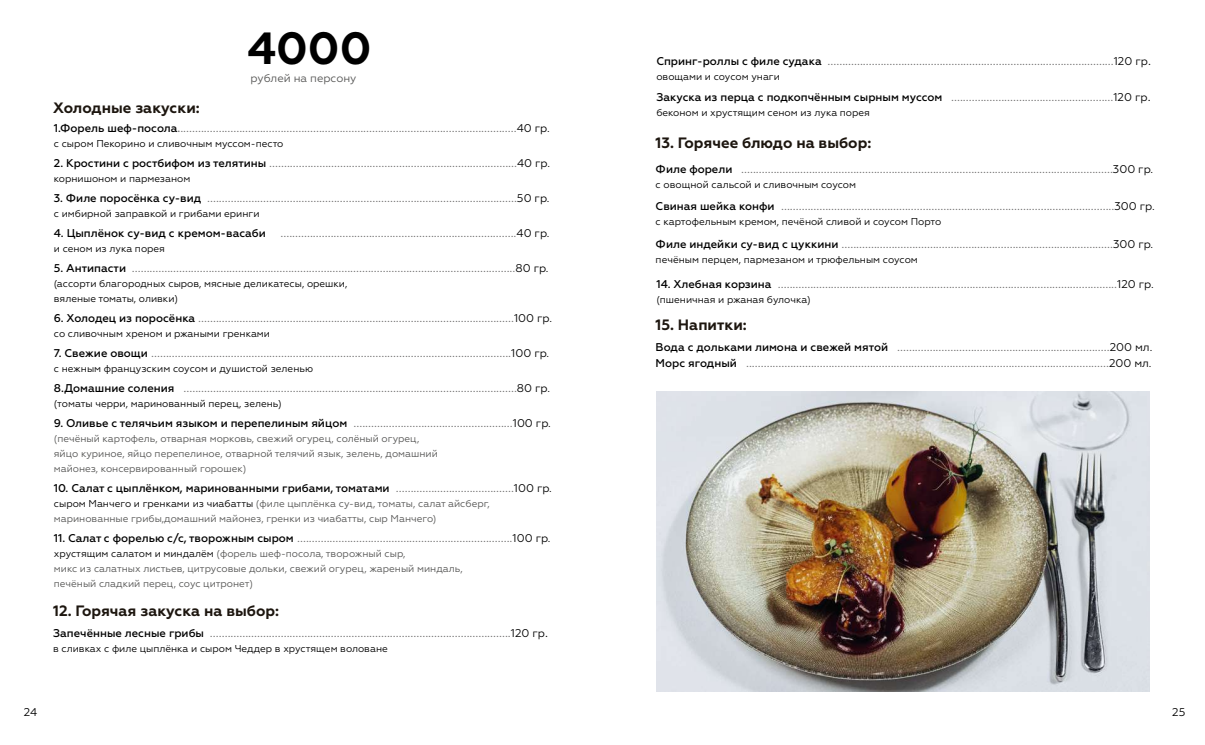
<style>
.page{position:relative;width:1205px;height:745px;background:#fff}
.page>*{position:absolute;margin:0;border:0;box-sizing:border-box;transform-origin:0 0}
.t1{font:700 45px "Geometria";color:#000}
.t2{font:700 15px "Geometria";color:#1d160f}
.t3{font:12.5px/16px "Geometria";color:#706f6f}
.t4{font:500 11.25px "Geometria";color:#000}
.t5{font:11.25px "Geometria";color:#575756}
.t6{font:11.25px "Geometria";color:#000}
.t7{font:10px/15px "Geometria";color:#000}
.t8{font:10px/15px "Geometria";color:#575756}
.s1{font-weight:500;font-size:11.25px;color:#000}
.s2{font-weight:500;font-size:11.25px}
.s3{font-size:11.25px;color:#000}
.s4{font-weight:400;font-size:12.5px;color:#706f6f}
.s5{font-weight:400}
.s6{color:#000}
</style>
<div class="page">
<img style="left:656px;top:391px;width:493px;height:300px">
<p class="t2" style="left:53px;top:98px;width:148px">Холодные закуски:</p>
<h1 class="t1" style="left:247px;top:22px;width:126px">4000</h1>
<p class="t5" style="left:250px;top:72px;width:107px">рублей на персону</p>
<p class="t3" style="left:54px;top:119px;width:497px"><span class="s1">1.Форель шеф-посола</span><span class="s2">.</span>..................................................................................................................<span class="s3">40 гр.</span></p>
<p class="t7" style="left:54px;top:136px;width:231px">с сыром Пекорино и сливочным муссом-песто</p>
<p class="t3" style="left:54px;top:154px;width:498px"><span class="s1">2. Кростини с ростбифом из телятины</span> ....................................................................................<span class="s3">40 гр.</span></p>
<p class="t7" style="left:54px;top:171px;width:138px">корнишоном и пармезаном</p>
<p class="t3" style="left:54px;top:189px;width:497px"><span class="s1">3. Филе поросёнка су-вид</span> .........................................................................................................<span class="s3">50 гр.</span></p>
<p class="t7" style="left:54px;top:206px;width:207px">с имбирной заправкой и грибами еринги</p>
<p class="t3" style="left:54px;top:224px;width:497px"><span class="s1">4. Цыплёнок су-вид с кремом-васаби</span> ................................................................................<span class="s3">40 гр.</span></p>
<p class="t7" style="left:54px;top:241px;width:113px">и сеном из лука порея</p>
<p class="t3" style="left:54px;top:259px;width:496px"><span class="s1">5. Антипасти</span> ..................................................................................................................................<span class="s3">80 гр.</span></p>
<p class="t7" style="left:54px;top:276px;width:295px">(ассорти благородных сыров, мясные деликатесы, орешки, вяленые томаты, оливки)</p>
<p class="t3" style="left:54px;top:309px;width:500px"><span class="s1">6. Холодец из поросёнка</span> ...........................................................................................................<span class="s3">100 гр.</span></p>
<p class="t7" style="left:54px;top:326px;width:218px">со сливочным хреном и ржаными гренками</p>
<p class="t3" style="left:54px;top:344px;width:497px"><span class="s1">7. Свежие овощи</span> ..........................................................................................................................<span class="s3">100 гр.</span></p>
<p class="t7" style="left:54px;top:361px;width:261px">с нежным французским соусом и душистой зеленью</p>
<p class="t3" style="left:54px;top:379px;width:498px"><span class="s1">8.Домашние соления</span> .................................................................................................................<span class="s3">80 гр.</span></p>
<p class="t7" style="left:54px;top:396px;width:229px">(томаты черри, маринованный перец, зелень)</p>
<p class="t3" style="left:54px;top:414px;width:498px"><span class="s1">9. Оливье с телячьим языком и перепелиным яйцом</span> ......................................................<span class="s3">100 гр.</span></p>
<p class="t8" style="left:54px;top:431px;width:385px">(печёный картофель, отварная морковь, свежий огурец, солёный огурец, яйцо куриное, яйцо перепелиное, отварной телячий язык, зелень, домашний майонез, консервированный горошек)</p>
<p class="t4" style="left:54px;top:481px;width:499px">10. Салат с цыплёнком, маринованными грибами, томатами <span class="s4">........................................</span><span class="s5">100 гр.</span></p>
<p class="t8" style="left:54px;top:496px;width:437px"><span class="s6">сыром Манчего и гренками из чиабатты</span> (филе цыплёнка су-вид, томаты, салат айсберг, маринованные грибы,домашний майонез, гренки из чиабатты, сыр Манчего)</p>
<p class="t3" style="left:54px;top:529px;width:498px"><span class="s1">11. Салат с форелью с/с, творожным сыром</span> .........................................................................<span class="s3">100 гр.</span></p>
<p class="t8" style="left:54px;top:546px;width:410px"><span class="s6">хрустящим салатом и миндалём</span> (форель шеф-посола, творожный сыр,<br>микс из салатных листьев, цитрусовые дольки, свежий огурец, жареный миндаль, печёный сладкий перец, соус цитронет)</p>
<p class="t2" style="left:53px;top:601px;width:227px">12. Горячая закуска на выбор:</p>
<p class="t3" style="left:53px;top:624px;width:496px"><span class="s1">Запечённые лесные грибы</span> ......................................................................................................<span class="s3">120 гр</span><span class="s6">.</span></p>
<p class="t7" style="left:53px;top:640px;width:336px">в сливках с филе цыплёнка и сыром Чеддер в хрустящем воловане</p>
<p class="t3" style="left:656px;top:52px;width:496px"><span class="s1">Спринг-роллы с филе судака</span> .................................................................................................<span class="s3">120 гр</span><span class="s6">.</span></p>
<p class="t7" style="left:656px;top:69px;width:125px">овощами и соусом унаги</p>
<p class="t3" style="left:656px;top:88px;width:496px"><span class="s1">Закуска из перца с подкопчённым сырным муссом</span> .......................................................<span class="s3">120 гр</span><span class="s6">.</span></p>
<p class="t7" style="left:656px;top:105px;width:215px">беконом и хрустящим сеном из лука порея</p>
<p class="t2" style="left:656px;top:134px;width:217px">13. Горячее блюдо на выбор:</p>
<p class="t3" style="left:656px;top:160px;width:499px"><span class="s1">Филе форели</span> ..............................................................................................................................<span class="s3">300 гр.</span></p>
<p class="t7" style="left:656px;top:177px;width:202px">с овощной сальсой и сливочным соусом</p>
<p class="t3" style="left:656px;top:197px;width:501px"><span class="s1">Свиная шейка конфи</span> .................................................................................................................<span class="s3">300 гр.</span></p>
<p class="t7" style="left:656px;top:214px;width:287px">с картофельным кремом, печёной сливой и соусом Порто</p>
<p class="t3" style="left:656px;top:235px;width:499px"><span class="s1">Филе индейки су-вид с цуккини</span> ............................................................................................<span class="s3">300 гр.</span></p>
<p class="t7" style="left:656px;top:251px;width:264px">печёным перцем, пармезаном и трюфельным соусом</p>
<p class="t3" style="left:656px;top:275px;width:499px"><span class="s1">14. Хлебная корзина</span> ...................................................................................................................<span class="s3">120 гр.</span></p>
<p class="t7" style="left:656px;top:291px;width:156px">(пшеничная и ржаная булочка)</p>
<p class="t3" style="left:656px;top:338px;width:498px"><span class="s1">Вода с дольками лимона и свежей мятой</span> ........................................................................<span class="s3">200 мл.<br></span><span class="s1">Морс ягодный</span> ...........................................................................................................................<span class="s3">200 мл.</span></p>
<p class="t2" style="left:656px;top:316px;width:93px">15. Напитки:</p>
<p class="t6" style="left:24px;top:705px;width:15px">24</p>
<p class="t6" style="left:1172px;top:705px;width:15px">25</p>
</div>
